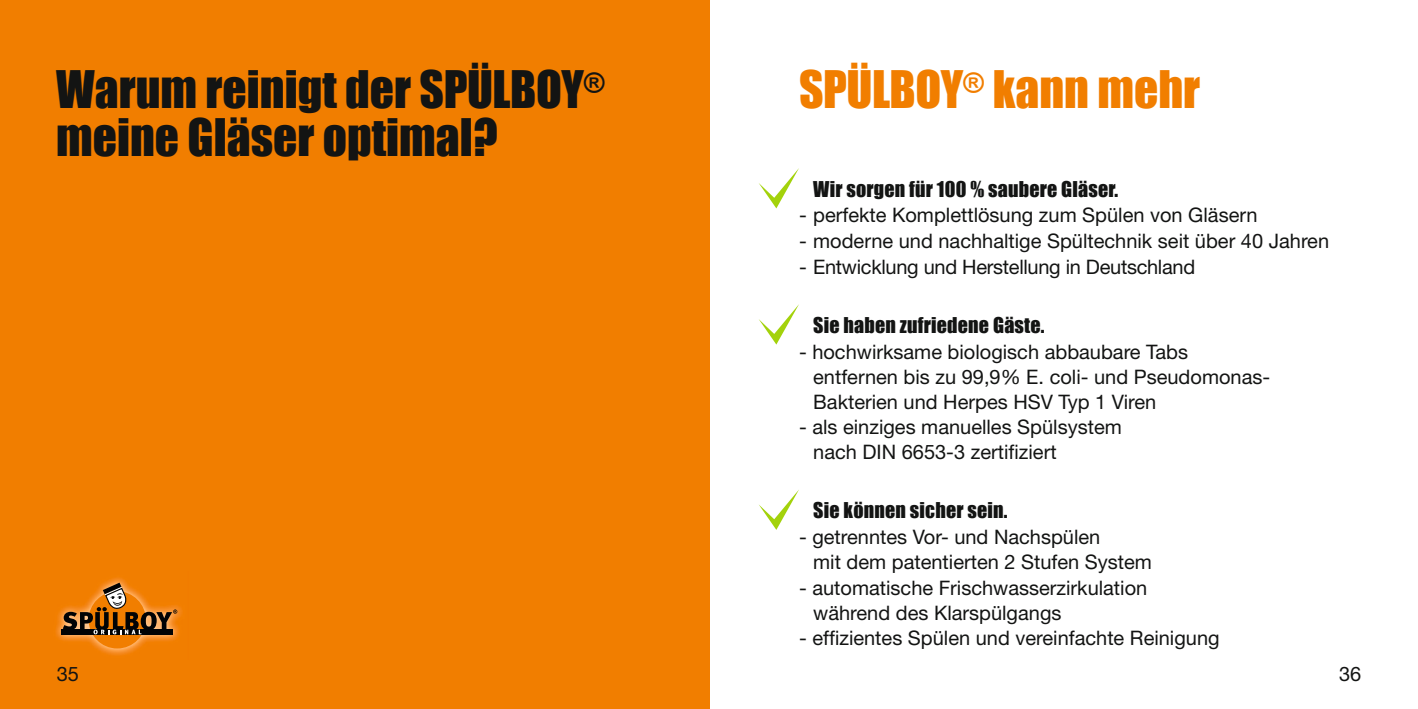
<style>
.page{position:relative;width:1418px;height:709px;background:#fff}
.page>*{position:absolute;margin:0;border:0;box-sizing:border-box;transform-origin:0 0}
.t1{font:47.5px/47.5px "Impact";color:#131413}
.t2{font:47.5px "Impact";letter-spacing:-.005em;color:#f17e00}
.t3{font:20px/25px "Helvetica Neue";color:#131413}
.t4{font:20px "Impact";letter-spacing:.01em;color:#131413}
</style>
<div class="page">
<div style="left:0;top:0;width:709px;height:709px;background:#f17e00"></div>
<svg style="left:759px;top:168px;width:40px;height:40px"></svg>
<svg style="left:759px;top:304px;width:40px;height:40px"></svg>
<svg style="left:759px;top:490px;width:40px;height:40px"></svg>
<img style="left:56px;top:578px;width:126px;height:77px">
<div style="left:89px;top:591px;width:57px;height:57px;background:#f17e00;border-radius:50%"></div>
<svg style="left:63px;top:582px;width:114px;height:52px"></svg>
<h1 class="t1" style="left:56px;top:65px;width:550px">Warum reinigt der SPÜLBOY<sup>® </sup>meine Gläser optimal?</h1>
<h1 class="t2" style="left:799px;top:53px;width:403px">SPÜLBOY<sup>®</sup> kann mehr</h1>
<p class="t4" style="left:813px;top:173px;width:306px">Wir sorgen für 100 % saubere Gläser.</p>
<p class="t3" style="left:799px;top:202px;width:460px">- perfekte Komplettlösung zum Spülen von Gläsern</p>
<p class="t3" style="left:799px;top:228px;width:531px">- moderne und nachhaltige Spültechnik seit über 40 Jahren</p>
<p class="t3" style="left:799px;top:254px;width:398px">- Entwicklung und Herstellung in Deutschland</p>
<p class="t4" style="left:813px;top:309px;width:233px">Sie haben zufriedene Gäste.</p>
<p class="t3" style="left:813px;top:338px;width:458px;text-indent:-14px">- hochwirksame biologisch abbaubare Tabs entfernen bis zu 99,9% E. coli- und Pseudomonas-<br>Bakterien und Herpes HSV Typ 1 Viren</p>
<p class="t3" style="left:813px;top:414px;width:310px;text-indent:-14px">- als einziges manuelles Spülsystem nach DIN 6653-3 zertifiziert</p>
<p class="t3" style="left:57px;top:661px;width:24px">35</p>
<p class="t4" style="left:813px;top:495px;width:196px">Sie können sicher sein.</p>
<p class="t3" style="left:813px;top:524px;width:340px;text-indent:-14px">- getrenntes Vor- und Nachspülen<br>mit dem patentierten 2 Stufen System</p>
<p class="t3" style="left:813px;top:574px;width:335px;text-indent:-14px">- automatische Frischwasserzirkulation während des Klarspülgangs</p>
<p class="t3" style="left:799px;top:625px;width:422px">- effizientes Spülen und vereinfachte Reinigung</p>
<p class="t3" style="left:1338px;top:661px;width:24px">36</p>
</div>
